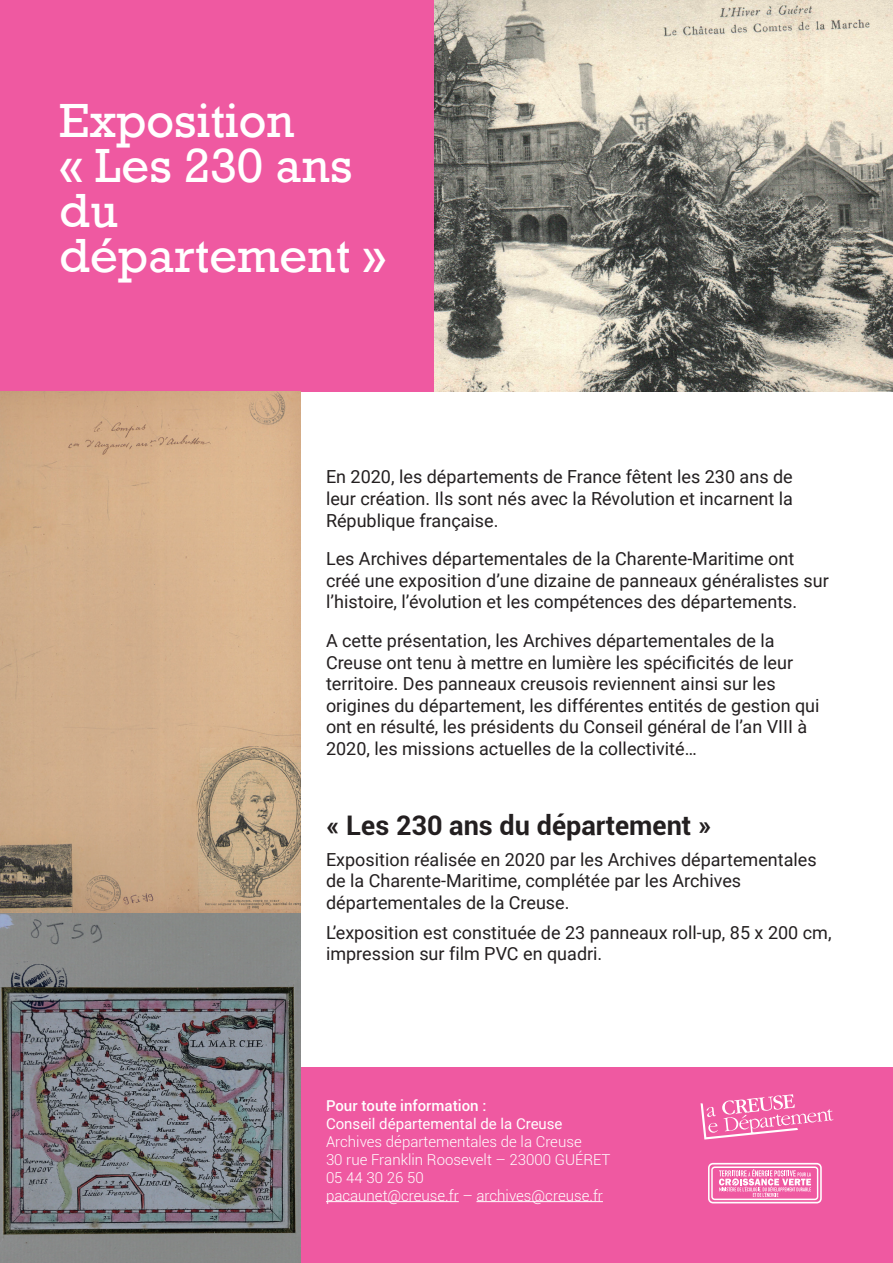
<style>
.page{position:relative;width:893px;height:1263px;background:#fff}
.page>*{position:absolute;margin:0;border:0;box-sizing:border-box;transform-origin:0 0}
.t1{font:45px/45px "Rockwell";color:#fff}
.t2{font:700 27px "Roboto";color:#231f20}
.t3{font:18px/21.6px "Roboto";color:#231f20}
.t4{font:300 15px/18px "Roboto";color:#fff}
.t5{font:15px "Roboto";color:#fff}
.t6{font:500 15px "Roboto";color:#fff}
</style>
<div class="page">
<div style="left:294px;top:1067px;width:599px;height:196px;background:#ef59a1"></div>
<img style="left:434px;top:0;width:459px;height:391px">
<div style="left:0;top:0;width:434px;height:391px;background:#ef59a1"></div>
<img style="left:0;top:391px;width:300px;height:872px">
<hr style="left:326px;top:1201px;width:133px;height:1px;background:#fff">
<hr style="left:476px;top:1201px;width:127px;height:1px;background:#fff">
<svg style="left:701px;top:1094px;width:132px;height:45px"></svg>
<svg style="left:708px;top:1163px;width:114px;height:40px"></svg>
<h1 class="t1" style="left:60px;top:99px;width:328px">Exposition<br>« Les 230 ans du département »</h1>
<p class="t3" style="left:326px;top:465px;width:468px;text-align:justify">En 2020, les départements de France fêtent les 230 ans de leur création. Ils sont nés avec la Révolution et incarnent la République française.</p>
<p class="t3" style="left:326px;top:547px;width:504px">Les Archives départementales de la Charente-Maritime ont créé une exposition d’une dizaine de panneaux généralistes sur l’histoire, l’évolution et les compétences des départements.</p>
<p class="t3" style="left:326px;top:629px;width:495px">A cette présentation, les Archives départementales de la Creuse ont tenu à mettre en lumière les spécificités de leur territoire. Des panneaux creusois reviennent ainsi sur les origines du département, les différentes entités de gestion qui ont en résulté, les présidents du Conseil général de l’an VIII à 2020, les missions actuelles de la collectivité…</p>
<h2 class="t2" style="left:326px;top:807px;width:387px">« Les 230 ans du département »</h2>
<p class="t3" style="left:326px;top:848px;width:492px">Exposition réalisée en 2020 par les Archives départementales de la Charente-Maritime, complétée par les Archives départementales de la Creuse.</p>
<p class="t3" style="left:326px;top:921px;width:507px">L’exposition est constituée de 23 panneaux roll-up, 85 x 200 cm, impression sur film PVC en quadri.</p>
<p class="t6" style="left:326px;top:1094px;width:162px">Pour toute information :</p>
<p class="t5" style="left:326px;top:1113px;width:238px">Conseil départemental de la Creuse</p>
<p class="t4" style="left:326px;top:1132px;width:286px">Archives départementales de la Creuse<br>30 rue Franklin Roosevelt – 23000 GUÉRET 05 44 30 26 50<br>pacaunet@creuse.fr – archives@creuse.fr</p>
</div>
